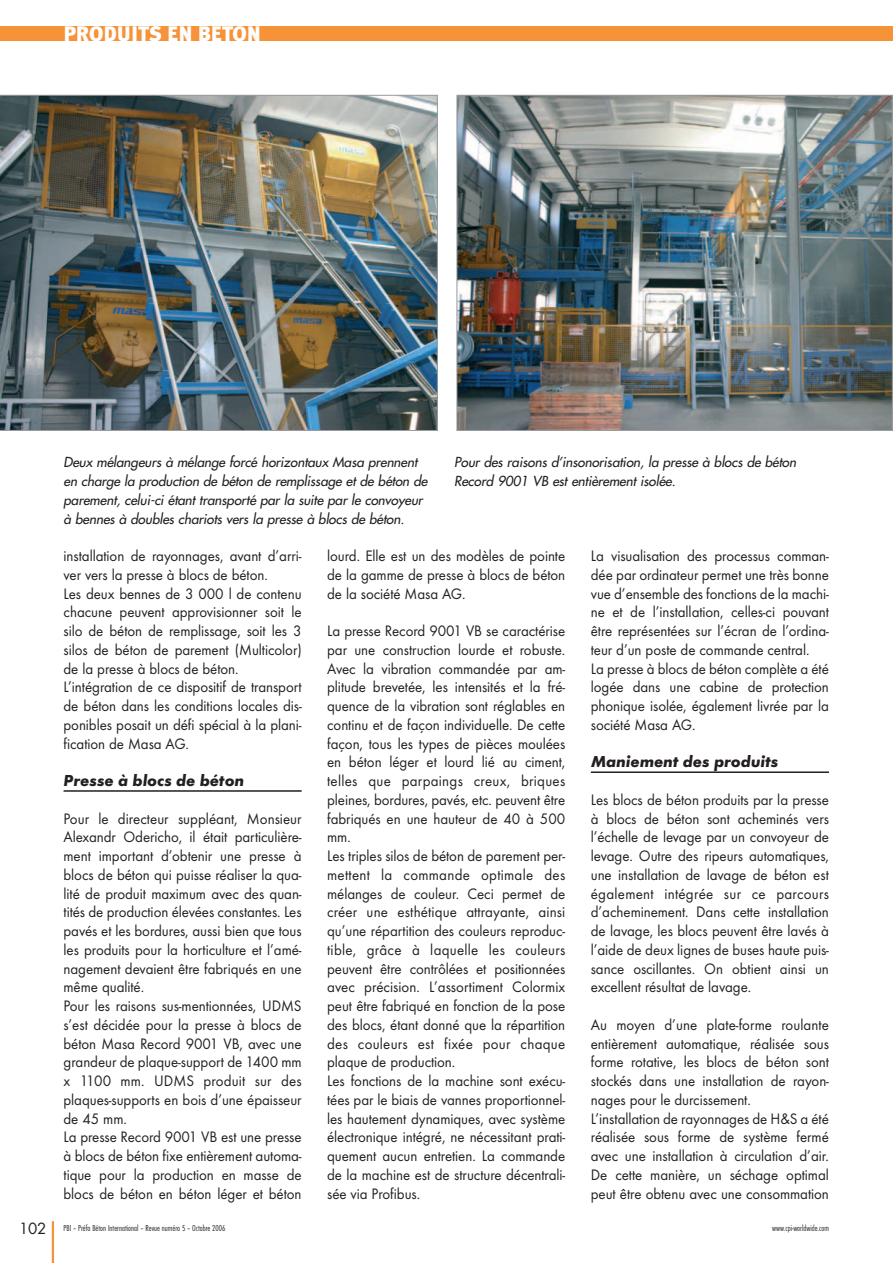
<style>
.page{position:relative;width:893px;height:1263px;background:#fff}
.page>*{position:absolute;margin:0;border:0;box-sizing:border-box;transform-origin:0 0}
.t1{font:900 21px "Meta Plus";color:#fff}
.t2{font:italic 700 16.5px "Futura T";letter-spacing:-.005em;color:#231f20}
.t3{font:15.75px/18.8px "Futura T";letter-spacing:-.005em;color:#231f20;scale:.95 1}
.t4{font:15px "Futura";color:#231f20}
.t5{font:italic 13.5px/18.8px "Futura";color:#231f20}
.t6{font:300 condensed 9px "Futura T";color:#231f20}
</style>
<div class="page">
<img style="left:0;top:26px;width:893px;height:1237px">
<h1 class="t1" style="left:64px;top:25px;width:199px">PRODUITS EN BETON</h1>
<p class="t4" style="left:19px;top:1221px;width:29px">102</p>
<p class="t5" style="left:64px;top:454px;width:368px">Deux mélangeurs à mélange forcé horizontaux Masa prennent en charge la production de béton de remplissage et de béton de parement, celui-ci étant transporté par la suite par le convoyeur à bennes à doubles chariots vers la presse à blocs de béton.</p>
<p class="t5" style="left:454px;top:454px;width:346px">Pour des raisons d’insonorisation, la presse à blocs de béton<br>Record 9001 VB est entièrement isolée.</p>
<p class="t3" style="left:64px;top:548px;width:252px">installation de rayonnages, avant d’arri&shy;ver vers la presse à blocs de béton.<br>Les deux bennes de 3 000 l de contenu chacune peuvent approvisionner soit le silo de béton de remplissage, soit les 3 silos de béton de parement (Multicolor) de la presse à blocs de béton.<br>L’intégration de ce dispositif de transport de béton dans les conditions locales dis&shy;ponibles posait un défi spécial à la plani&shy;fication de Masa AG.</p>
<p class="t2" style="left:64px;top:774px;width:182px">Presse à blocs de béton</p>
<p class="t3" style="left:64px;top:810px;width:252px">Pour le directeur suppléant, Monsieur Alexandr Odericho, il était particulière&shy;ment important d’obtenir une presse à blocs de béton qui puisse réaliser la qua&shy;lité de produit maximum avec des quan&shy;tités de production élevées constantes. Les pavés et les bordures, aussi bien que tous les produits pour la horticulture et l’amé&shy;nagement devaient être fabriqués en une même qualité.<br>Pour les raisons sus-mentionnées, UDMS s’est décidée pour la presse à blocs de béton Masa Record 9001 VB, avec une grandeur de plaque-support de 1400 mm x 1100 mm. UDMS produit sur des plaques-supports en bois d’une épaisseur de 45 mm.<br>La presse Record 9001 VB est une presse à blocs de béton fixe entièrement automa&shy;tique pour la production en masse de blocs de béton en béton léger et béton</p>
<p class="t3" style="left:327px;top:548px;width:252px;text-align:justify">lourd. Elle est un des modèles de pointe de la gamme de presse à blocs de béton de la société Masa AG.</p>
<p class="t3" style="left:327px;top:623px;width:252px">La presse Record 9001 VB se caractérise par une construction lourde et robuste.<br>Avec la vibration commandée par am&shy;plitude brevetée, les intensités et la fré&shy;quence de la vibration sont réglables en continu et de façon individuelle. De cette façon, tous les types de pièces moulées en béton léger et lourd lié au ciment, telles que parpaings creux, briques pleines, bordures, pavés, etc. peuvent être fabriqués en une hauteur de 40 à 500 mm.<br>Les triples silos de béton de parement per&shy;mettent la commande optimale des mélanges de couleur. Ceci permet de créer une esthétique attrayante, ainsi qu’une répartition des couleurs reproduc&shy;tible, grâce à laquelle les couleurs peuvent être contrôlées et positionnées avec précision. L’assortiment Colormix peut être fabriqué en fonction de la pose des blocs, étant donné que la répartition des couleurs est fixée pour chaque plaque de production.<br>Les fonctions de la machine sont exécu&shy;tées par le biais de vannes proportionnel&shy;les hautement dynamiques, avec système électronique intégré, ne nécessitant prati&shy;quement aucun entretien. La commande de la machine est de structure décentrali&shy;sée via Profibus.</p>
<p class="t3" style="left:591px;top:548px;width:252px">La visualisation des processus comman&shy;dée par ordinateur permet une très bonne vue d’ensemble des fonctions de la machi&shy;ne et de l’installation, celles-ci pouvant être représentées sur l’écran de l’ordina&shy;teur d’un poste de commande central.<br>La presse à blocs de béton complète a été logée dans une cabine de protection phonique isolée, également livrée par la société Masa AG.</p>
<p class="t2" style="left:591px;top:755px;width:189px">Maniement des produits</p>
<p class="t3" style="left:591px;top:791px;width:252px;text-align:justify">Les blocs de béton produits par la presse à blocs de béton sont acheminés vers l’échelle de levage par un convoyeur de levage. Outre des ripeurs automatiques, une installation de lavage de béton est également intégrée sur ce parcours d’acheminement. Dans cette installation de lavage, les blocs peuvent être lavés à l’aide de deux lignes de buses haute puis&shy;sance oscillantes. On obtient ainsi un excellent résultat de lavage.</p>
<p class="t3" style="left:591px;top:1016px;width:252px">Au moyen d’une plate-forme roulante entièrement automatique, réalisée sous forme rotative, les blocs de béton sont stockés dans une installation de rayon&shy;nages pour le durcissement.<br>L’installation de rayonnages de H&amp;S a été réalisée sous forme de système fermé avec une installation à circulation d’air.<br>De cette manière, un séchage optimal peut être obtenu avec une consommation</p>
<p class="t6" style="left:64px;top:1225px;width:163px">PBI – Préfa Béton International – Revue numéro 5 – Octobre 2006</p>
<p class="t6" style="left:772px;top:1225px;width:58px">www.cpi-worldwide.com</p>
</div>
